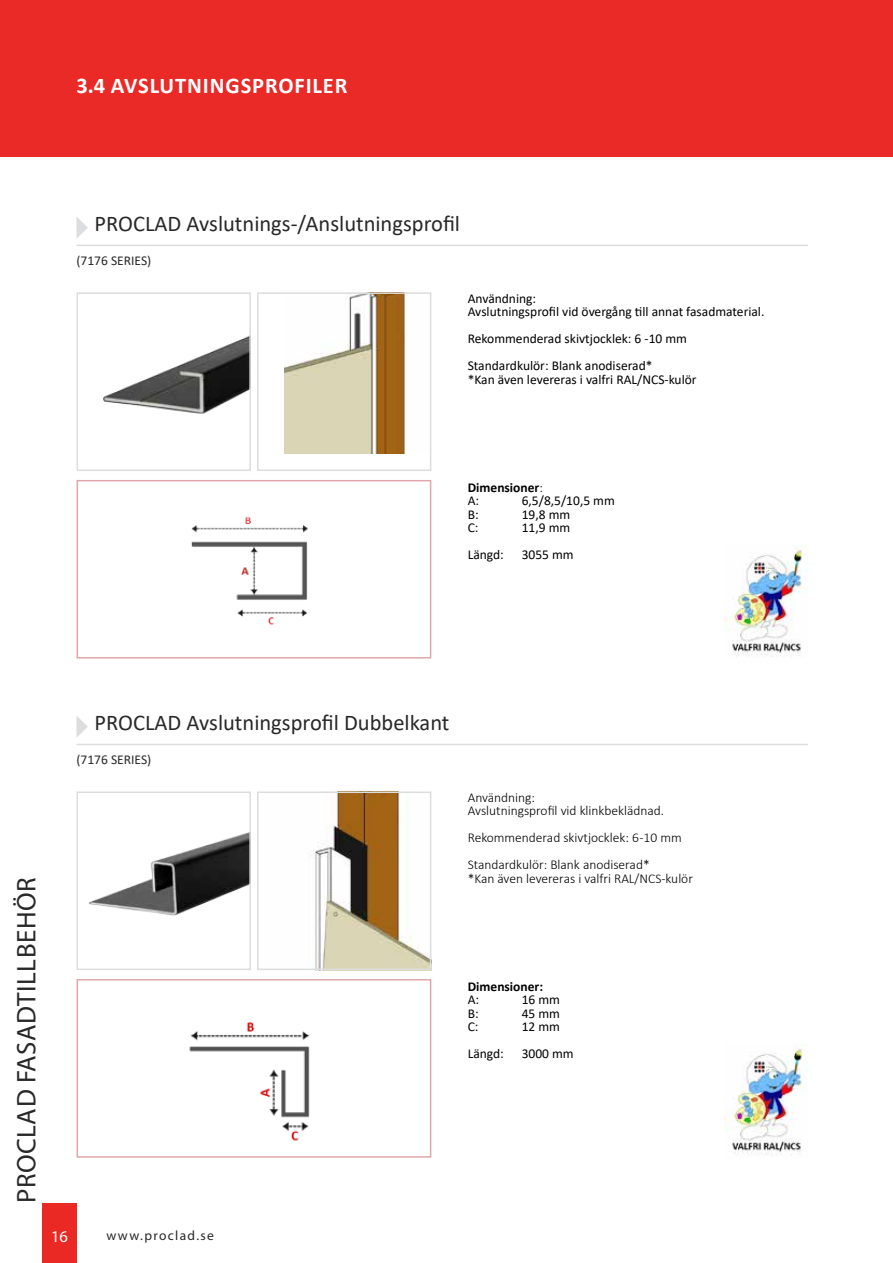
<style>
.page{position:relative;width:893px;height:1263px;background:#fff}
.page>*{position:absolute;margin:0;border:0;box-sizing:border-box;transform-origin:0 0}
.t1{font:27px "Myriad Pro";letter-spacing:.02em;color:#292829}
.t2{font:22.5px "Calibri";color:#292829}
.t3{font:700 22.5px "Calibri";letter-spacing:.04em;color:#fff}
.t4{font:16.5px "Myriad Pro";color:#fff}
.t5{font:13.5px/13.5px "Calibri";color:#000}
.t6{font:300 13.5px/13.5px "Calibri";color:#000}
.t7{font:700 13.5px/13.5px "Calibri";color:#000}
.t8{font:13.5px "Calibri";color:#292829}
.t9{font:13.5px "Myriad Pro";letter-spacing:.1em;color:#292829}
.s1{font-weight:300}
.s2{font-weight:400}
</style>
<div class="page">
<div style="left:0;top:0;width:893px;height:157px;background:#e92a27"></div>
<div style="left:43px;top:1203px;width:34px;height:60px;background:#ea2925"></div>
<img style="left:103px;top:336px;width:145px;height:78px">
<div style="left:77px;top:292px;width:174px;height:179px;border:2px solid #dcddde"></div>
<hr style="left:77px;top:245px;width:731px;height:1px;background:#dcddde">
<svg style="left:77px;top:217px;width:11px;height:21px"></svg>
<img style="left:284px;top:295px;width:122px;height:159px">
<div style="left:257px;top:292px;width:174px;height:179px;border:2px solid #dcddde"></div>
<img style="left:191px;top:516px;width:117px;height:109px">
<div style="left:77px;top:480px;width:354px;height:178px;border:2px solid #e0a7ab"></div>
<img style="left:724px;top:545px;width:84px;height:112px">
<img style="left:89px;top:832px;width:159px;height:84px">
<div style="left:77px;top:791px;width:174px;height:179px;border:2px solid #dcddde"></div>
<hr style="left:77px;top:744px;width:731px;height:1px;background:#dcddde">
<svg style="left:77px;top:716px;width:11px;height:21px"></svg>
<img style="left:309px;top:794px;width:119px;height:173px">
<div style="left:257px;top:791px;width:174px;height:179px;border:2px solid #dcddde"></div>
<img style="left:189px;top:1022px;width:121px;height:119px">
<div style="left:77px;top:979px;width:354px;height:179px;border:2px solid #e0a7ab"></div>
<img style="left:724px;top:1044px;width:84px;height:112px">
<h2 class="t3" style="left:77px;top:70px;width:272px">3.4 AVSLUTNINGSPROFILER</h2>
<h2 class="t2" style="left:95px;top:208px;width:367px">PROCLAD Avslutnings-/Anslutningsprofil</h2>
<p class="t8" style="left:77px;top:251px;width:76px">(7176 SERIES)</p>
<p class="t5" style="left:468px;top:291px;width:298px">Användning:<br>Avslutningsprofil vid övergång till annat fasadmaterial.</p>
<p class="t5" style="left:468px;top:325px;width:221px;line-height:27px">Rekommenderad skivtjocklek: 6 -10 mm<br>Standardkulör: Blank anodiserad*</p>
<p class="t5" style="left:468px;top:372px;width:230px">*Kan även levereras i valfri RAL/NCS-kulör</p>
<p class="t7" style="left:468px;top:480px;width:77px">Dimensioner<span class="s1">:<br></span><span class="s2">A:</span></p>
<p class="t5" style="left:522px;top:493px;width:95px">6,5/8,5/10,5 mm</p>
<p class="t5" style="left:468px;top:507px;width:12px">B:</p>
<p class="t5" style="left:522px;top:507px;width:50px">19,8 mm</p>
<p class="t5" style="left:468px;top:520px;width:12px">C:</p>
<p class="t5" style="left:522px;top:520px;width:50px">11,9 mm</p>
<p class="t5" style="left:468px;top:547px;width:38px">Längd:</p>
<p class="t5" style="left:522px;top:547px;width:54px">3055 mm</p>
<h2 class="t2" style="left:95px;top:707px;width:356px">PROCLAD Avslutningsprofil Dubbelkant</h2>
<p class="t8" style="left:77px;top:750px;width:76px">(7176 SERIES)</p>
<h1 class="t1" style="left:10px;top:1203px;width:327px;rotate:-90deg">PROCLAD FASADTILLBEHÖR</h1>
<p class="t4" style="left:51px;top:1226px;width:18px">16</p>
<p class="t9" style="left:107px;top:1227px;width:109px">www.proclad.se</p>
<p class="t6" style="left:468px;top:790px;width:198px">Användning:<br>Avslutningsprofil vid klinkbeklädnad.</p>
<p class="t6" style="left:468px;top:824px;width:215px;line-height:27px">Rekommenderad skivtjocklek: 6 -10 mm<br>Standardkulör: Blank anodiserad*</p>
<p class="t6" style="left:468px;top:871px;width:227px">*Kan även levereras i valfri RAL/NCS-kulör</p>
<p class="t7" style="left:468px;top:979px;width:77px">Dimensioner:</p>
<p class="t5" style="left:468px;top:992px;width:13px">A:</p>
<p class="t5" style="left:522px;top:992px;width:40px">16 mm</p>
<p class="t5" style="left:468px;top:1006px;width:12px">B:</p>
<p class="t5" style="left:522px;top:1006px;width:40px">45 mm</p>
<p class="t5" style="left:468px;top:1019px;width:12px">C:</p>
<p class="t5" style="left:522px;top:1019px;width:40px">12 mm</p>
<p class="t5" style="left:468px;top:1046px;width:38px">Längd:</p>
<p class="t5" style="left:522px;top:1046px;width:54px">3000 mm</p>
</div>
